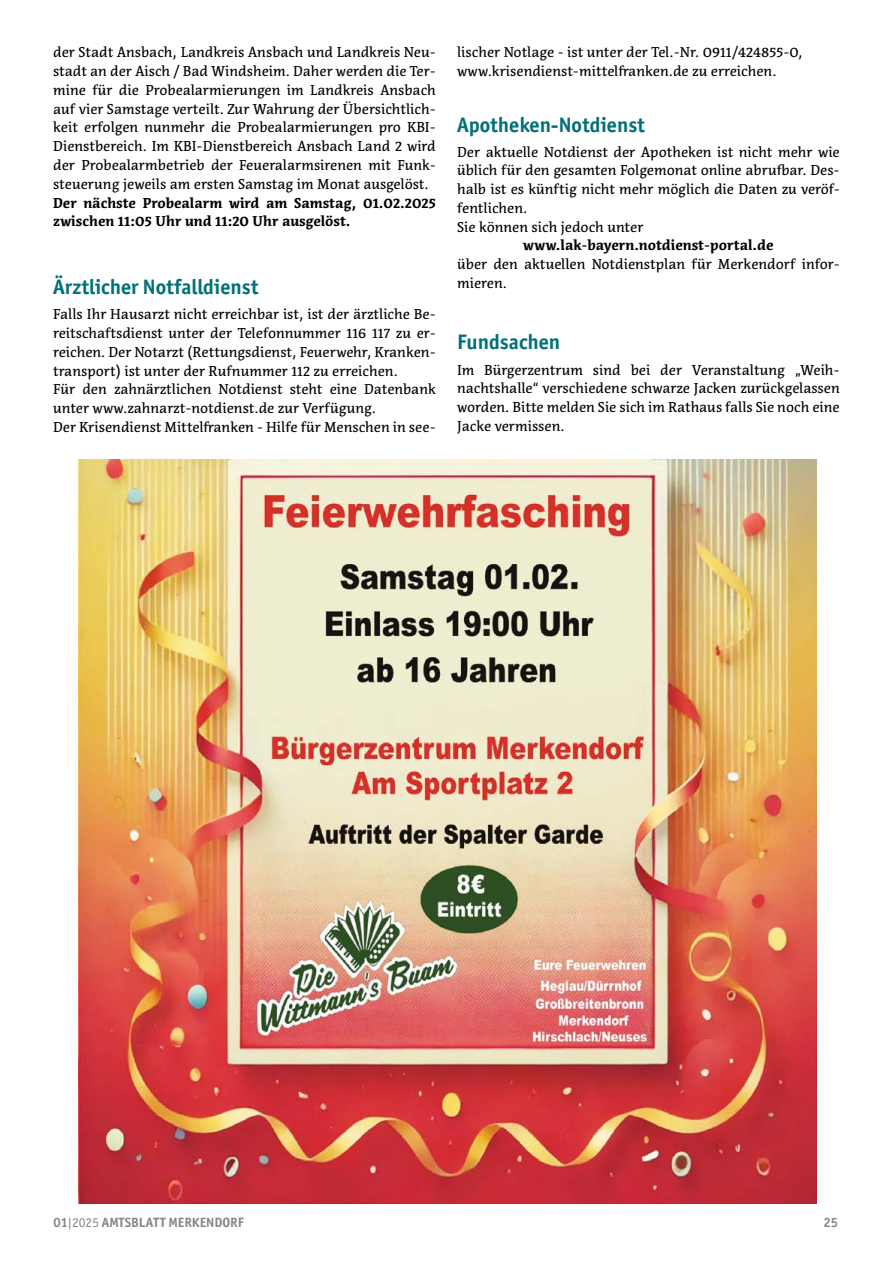
<style>
.page{position:relative;width:893px;height:1263px;background:#fff}
.page>*{position:absolute;margin:0;border:0;box-sizing:border-box;transform-origin:0 0}
.t1{font:700 21px "Officina Sans ITC Pro";color:#007177}
.t2{font:14.25px/18.8px "Acuta";color:#000}
.t3{font:700 14.25px/18.8px "Acuta";color:#000}
.t4{font:700 13.5px "Officina Sans ITC Pro";color:#878787}
.s1{font-weight:400}
</style>
<div class="page">
<img style="left:78px;top:459px;width:738px;height:744px">
<p class="t2" style="left:53px;top:43px;width:384px;text-align:justify">der Stadt Ansbach, Landkreis Ansbach und Landkreis Neu&shy;stadt an der Aisch / Bad Windsheim. Daher werden die Ter&shy;mine für die Probealarmierungen im Landkreis Ansbach auf vier Samstage verteilt. Zur Wahrung der Übersichtlich&shy;keit erfolgen nunmehr die Probealarmierungen pro KBI-Dienstbereich. Im KBI-Dienstbereich Ansbach Land 2 wird der Probealarmbetrieb der Feueralarmsirenen mit Funk&shy;steuerung jeweils am ersten Samstag im Monat ausgelöst.</p>
<p class="t3" style="left:53px;top:193px;width:384px">Der nächste Probealarm wird am Samstag, 01.02.2025 zwischen 11:05 Uhr und 11:20 Uhr ausgelöst.</p>
<h1 class="t1" style="left:53px;top:274px;width:207px">Ärztlicher Notfalldienst</h1>
<p class="t2" style="left:53px;top:305px;width:384px">Falls Ihr Hausarzt nicht erreichbar ist, ist der ärztliche Be&shy;reitschaftsdienst unter der Telefonnummer 116 117 zu er&shy;reichen. Der Notarzt (Rettungsdienst, Feuerwehr, Kranken&shy;transport) ist unter der Rufnummer 112 zu erreichen.<br>Für den zahnärztlichen Notdienst steht eine Datenbank unter www.zahnarzt-notdienst.de zur Verfügung.<br>Der Krisendienst Mittelfranken - Hilfe für Menschen in see-</p>
<p class="t2" style="left:457px;top:43px;width:347px">lischer Notlage - ist unter der Tel.-Nr. 0911/424855-0, www.krisendienst-mittelfranken.de zu erreichen.</p>
<h1 class="t1" style="left:457px;top:111px;width:189px">Apotheken-Notdienst</h1>
<p class="t2" style="left:457px;top:142px;width:384px">Der aktuelle Notdienst der Apotheken ist nicht mehr wie üblich für den gesamten Folgemonat online abrufbar. Des&shy;halb ist es künftig nicht mehr möglich die Daten zu veröf&shy;fentlichen.<br>Sie können sich jedoch unter</p>
<p class="t3" style="left:523px;top:236px;width:252px">www.lak-bayern.notdienst-portal.de</p>
<p class="t2" style="left:457px;top:255px;width:384px">über den aktuellen Notdienstplan für Merkendorf infor&shy;mieren.</p>
<h1 class="t1" style="left:457px;top:329px;width:105px">Fundsachen</h1>
<p class="t2" style="left:457px;top:360px;width:384px;text-align:justify">Im Bürgerzentrum sind bei der Veranstaltung „Weih&shy;nachtshalle“ verschiedene schwarze Jacken zurückgelassen worden. Bitte melden Sie sich im Rathaus falls Sie noch eine Jacke vermissen.</p>
<p class="t4" style="left:53px;top:1214px;width:192px">01<span class="s1">|2025</span> AMTSBLATT MERKENDORF</p>
<p class="t4" style="left:823px;top:1214px;width:16px">25</p>
</div>
